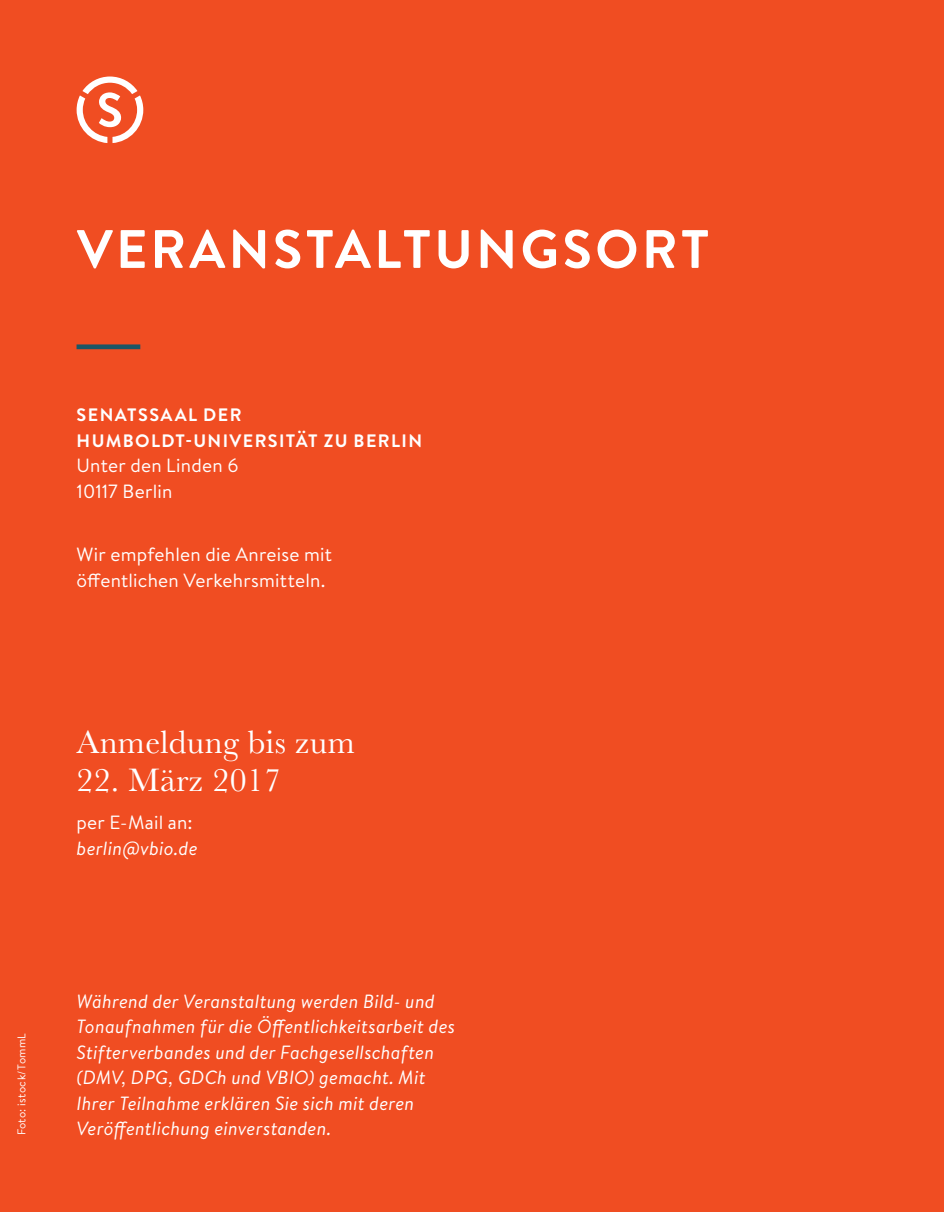
<style>
.page{position:relative;width:944px;height:1212px;background:#f04d22}
.page>*{position:absolute;margin:0;border:0;box-sizing:border-box;transform-origin:0 0}
.t1{font:700 54px "Brandon Text";letter-spacing:.06em;color:#fff}
.t2{font:33.75px "Baskerville";letter-spacing:.01em;color:#fff}
.t3{font:italic 19.12px/25.4px "Brandon Text";letter-spacing:.01em;color:#fff}
.t4{font:19.12px/25.4px "Brandon Text";letter-spacing:.015em;color:#fff}
.t5{font:700 18px/25.4px "Brandon Text";letter-spacing:.075em;color:#fff}
.t6{font:11.25px "Brandon Text";letter-spacing:.025em;color:#fff}
</style>
<div class="page">
<svg style="left:77px;top:77px;width:66px;height:66px"></svg>
<div style="left:77px;top:344px;width:63px;height:5px;background:#1b5666"></div>
<h1 class="t1" style="left:77px;top:212px;width:634px">VERANSTALTUNGSORT</h1>
<p class="t5" style="left:77px;top:402px;width:347px">SENATSSAAL DER<br>HUMBOLDT-UNIVERSITÄT ZU BERLIN</p>
<p class="t4" style="left:77px;top:452px;width:163px">Unter den Linden 6<br>10117 Berlin</p>
<p class="t4" style="left:77px;top:541px;width:257px">Wir empfehlen die Anreise mit öffentlichen Verkehrsmitteln.</p>
<h2 class="t2" style="left:77px;top:720px;width:280px">Anmeldung bis zum</h2>
<h2 class="t2" style="left:77px;top:758px;width:206px">22. März 2017</h2>
<p class="t4" style="left:77px;top:809px;width:117px">per E-Mail an:</p>
<p class="t3" style="left:77px;top:835px;width:122px">berlin@vbio.de</p>
<p class="t6" style="left:14px;top:1135px;width:104px;rotate:-90deg">Foto: istock/TommL</p>
<p class="t3" style="left:77px;top:988px;width:380px">Während der Veranstaltung werden Bild- und Tonaufnahmen für die Öffentlichkeitsarbeit des Stifterverbandes und der Fachgesellschaften (DMV, DPG, GDCh und VBIO) gemacht. Mit Ihrer Teilnahme erklären Sie sich mit deren Veröffentlichung einverstanden.</p>
</div>
